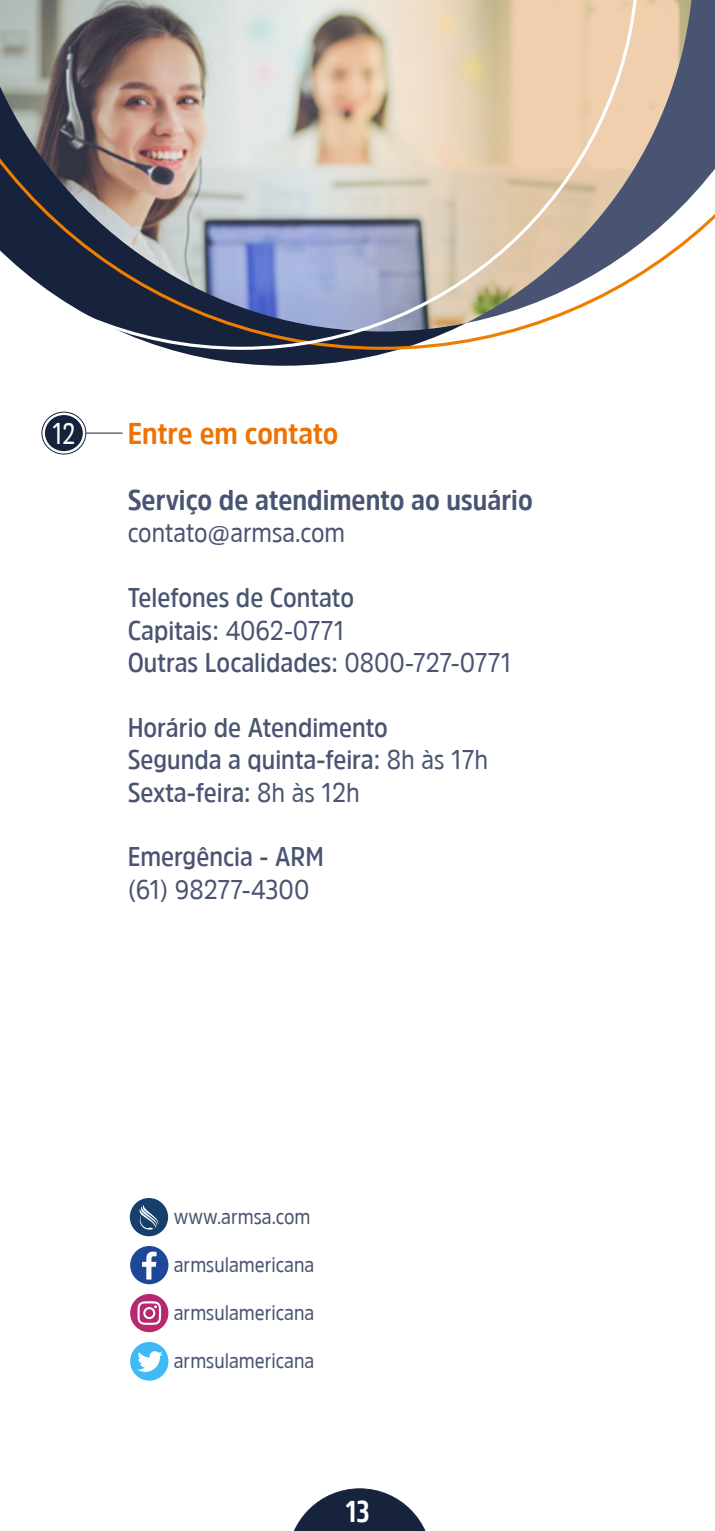
<style>
.page{position:relative;width:715px;height:1531px;background:#fff}
.page>*{position:absolute;margin:0;border:0;box-sizing:border-box;transform-origin:0 0}
.t1{font:700 30px "Amsi Pro Narw";color:#ee7205}
.t2{font:700 30px "Amsi Pro Cond";color:#fff}
.t3{font:30px "Amsi Pro Cond";color:#fff}
.t4{font:700 28.5px "Amsi Pro Narw";color:#495472}
.t5{font:600 27px/32.4px "Amsi Pro Narw";color:#495472}
.t6{font:27px "Amsi Pro Narw";color:#495472}
.t7{font:21px "Amsi Pro Narw";color:#495472}
.s1{font-weight:400}
</style>
<div class="page">
<svg style="left:294px;top:1488px;width:132px;height:43px"></svg>
<svg style="left:172px;top:350px;width:225px;height:16px;fill:#17233d"></svg>
<svg style="left:693px;top:0;width:21px;height:238px"></svg>
<svg style="left:639px;top:0;width:54px;height:277px"></svg>
<img style="left:0;top:0;width:639px;height:350px">
<svg style="left:130px;top:1246px;width:39px;height:39px"></svg>
<div style="left:130px;top:1246px;width:38px;height:38px;background:#1f4799;border-radius:19px"></div>
<svg style="left:142px;top:1251px;width:14px;height:28px"></svg>
<svg style="left:130px;top:1294px;width:39px;height:39px"></svg>
<div style="left:130px;top:1294px;width:38px;height:38px;background:#b82770;border-radius:19px"></div>
<svg style="left:137px;top:1301px;width:24px;height:24px"></svg>
<svg style="left:130px;top:1342px;width:39px;height:39px"></svg>
<div style="left:130px;top:1342px;width:38px;height:38px;background:#40baf5;border-radius:50%"></div>
<svg style="left:137px;top:1351px;width:25px;height:21px"></svg>
<hr style="left:86px;top:433px;width:36px;height:1px;background:#17233d">
<div style="left:42px;top:412px;width:44px;height:42px;border:1px solid #17233d;border-radius:50%"></div>
<div style="left:45px;top:415px;width:38px;height:36px;background:#17233d;border-radius:50%"></div>
<svg style="left:129px;top:1198px;width:40px;height:39px"></svg>
<div style="left:130px;top:1198px;width:38px;height:38px;background:#14406b;border-radius:19px"></div>
<svg style="left:139px;top:1204px;width:20px;height:26px"></svg>
<p class="t3" style="left:52px;top:413px;width:24px">12</p>
<p class="t1" style="left:128px;top:412px;width:212px">Entre em contato</p>
<p class="t4" style="left:128px;top:480px;width:406px">Serviço de atendimento ao usuário</p>
<p class="t6" style="left:128px;top:514px;width:219px">contato@armsa.com</p>
<p class="t5" style="left:128px;top:581px;width:385px">Telefones de Contato<br>Capitais: <span class="s1">4062-0771<br></span>Outras Localidades: <span class="s1">0800-727-0771</span></p>
<p class="t5" style="left:128px;top:710px;width:362px">Horário de Atendimento<br>Segunda a quinta-feira: <span class="s1">8h às 17h<br></span>Sexta-feira: <span class="s1">8h às 12h</span></p>
<p class="t5" style="left:128px;top:840px;width:197px">Emergência - ARM</p>
<p class="t6" style="left:128px;top:871px;width:183px">(61) 98277-4300</p>
<p class="t7" style="left:174px;top:1202px;width:138px">www.armsa.com</p>
<p class="t7" style="left:174px;top:1250px;width:142px">armsulamericana</p>
<p class="t7" style="left:174px;top:1298px;width:142px">armsulamericana</p>
<p class="t7" style="left:174px;top:1346px;width:142px">armsulamericana</p>
<p class="t2" style="left:345px;top:1490px;width:25px">13</p>
</div>
